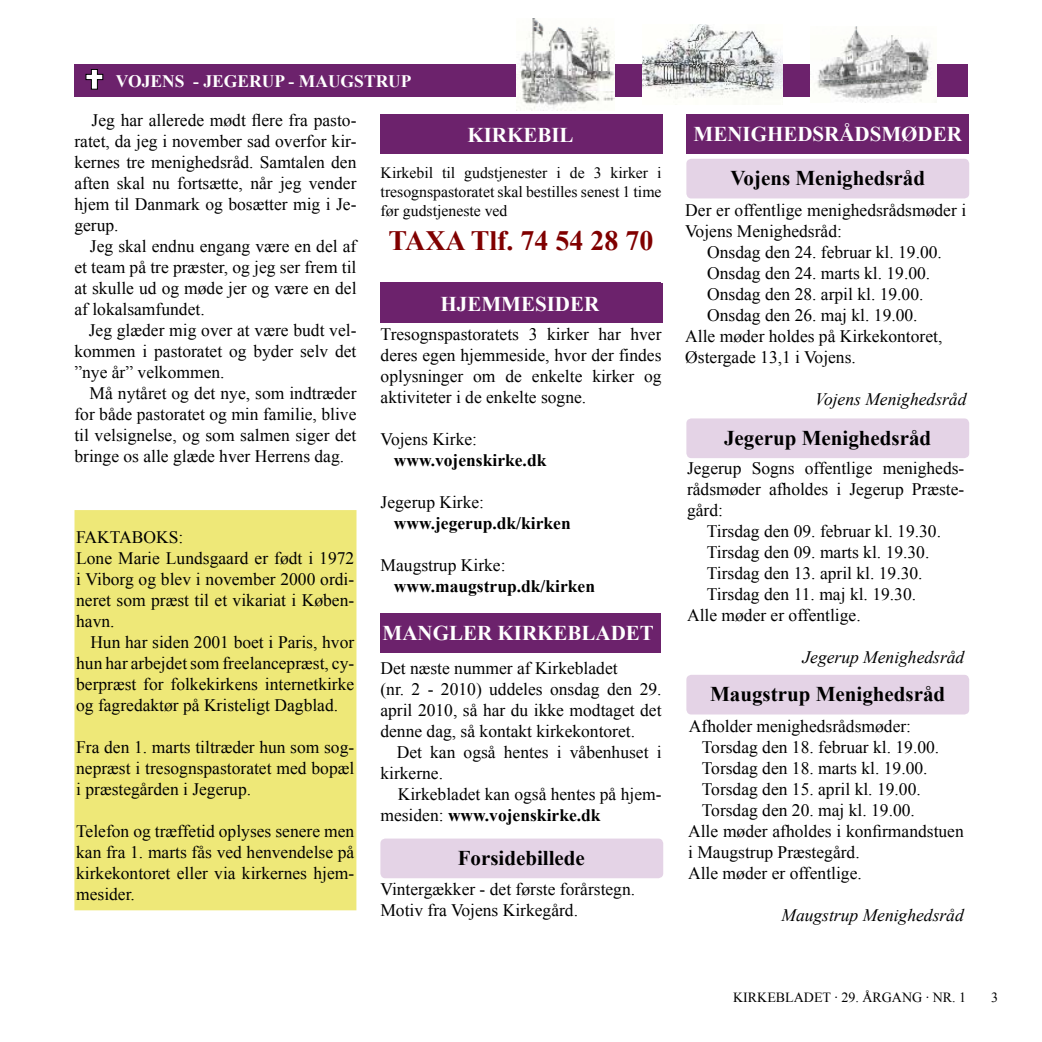
<style>
.page{position:relative;width:1042px;height:1042px;background:#fff}
.page>*{position:absolute;margin:0;border:0;box-sizing:border-box;transform-origin:0 0}
.t1{font:700 28px "Times New Roman";color:#800000}
.t2{font:700 21px "Times New Roman";color:#000}
.t3{font:700 21px "Times New Roman";color:#fff}
.t4{font:17.5px/21px "Times New Roman";color:#000;text-align:justify}
.t5{font:700 17.5px "Times New Roman";color:#000}
.t6{font:italic 17.5px "Times New Roman";color:#000}
.t7{font:700 17.5px "Times New Roman";color:#fff}
.t8{font:15.75px/18.9px "Times New Roman";color:#000;text-align:justify}
.t9{font:14px "Times New Roman";color:#000}
.s1{font-weight:700}
</style>
<div class="page">
<div style="left:74px;top:64px;width:893px;height:33px;background:#6c226c"></div>
<svg style="left:86px;top:69px;width:17px;height:20px"></svg>
<img style="left:516px;top:18px;width:98px;height:93px">
<img style="left:643px;top:25px;width:139px;height:74px">
<img style="left:811px;top:26px;width:125px;height:76px">
<div style="left:380px;top:838px;width:283px;height:40px;background:#e4d3e6;border-radius:5px"></div>
<div style="left:686px;top:114px;width:283px;height:40px;background:#6c226c"></div>
<div style="left:686px;top:159px;width:283px;height:39px;background:#e4d3e6;border-radius:5px"></div>
<div style="left:686px;top:418px;width:283px;height:40px;background:#e4d3e6;border-radius:5px"></div>
<div style="left:686px;top:675px;width:283px;height:39px;background:#e4d3e6;border-radius:5px"></div>
<div style="left:380px;top:283px;width:283px;height:39px;background:#6c226c"></div>
<div style="left:380px;top:114px;width:283px;height:40px;background:#6c226c"></div>
<div style="left:380px;top:613px;width:281px;height:40px;background:#6c226c"></div>
<div style="left:74px;top:510px;width:282px;height:400px;background:#eee878"></div>
<p class="t7" style="left:116px;top:69px;width:297px">vojens - jegerup - Maugstrup</p>
<p class="t4" style="left:74px;top:110px;width:284px;text-indent:17px">Jeg har allerede mødt flere fra pasto&shy;ratet, da jeg i november sad overfor kir&shy;kernes tre menighedsråd. Samtalen den aften skal nu fortsætte, når jeg vender hjem til Danmark og bosætter mig i Je&shy;gerup.</p>
<p class="t4" style="left:74px;top:236px;width:284px;text-indent:15px">Jeg skal endnu engang være en del af et team på tre præster, og jeg ser frem til at skulle ud og møde jer og være en del af lokalsamfundet.</p>
<p class="t4" style="left:74px;top:320px;width:284px;text-indent:14px">Jeg glæder mig over at være budt vel&shy;kommen i pastoratet og byder selv det ”nye år” velkommen.</p>
<p class="t4" style="left:74px;top:383px;width:284px;text-indent:15px">Må nytåret og det nye, som indtræder for både pastoratet og min familie, blive til velsignelse, og som salmen siger det bringe os alle glæde hver Herrens dag.</p>
<p class="t4" style="left:76px;top:526px;width:280px;text-align:left">FAKTABOKS:<br>Lone Marie Lundsgaard er født i 1972 i Viborg og blev i november 2000 ordi&shy;neret som præst til et vikariat i Køben&shy;havn.</p>
<p class="t4" style="left:76px;top:631px;width:280px;text-indent:14px">Hun har siden 2001 boet i Paris, hvor hun har arbejdet som freelancepræst, cy&shy;berpræst for folkekirkens internetkirke og fagredaktør på Kristeligt Dagblad.</p>
<p class="t4" style="left:76px;top:736px;width:280px">Fra den 1. marts tiltræder hun som sog&shy;nepræst i tresognspastoratet med bopæl i præstegården i Jegerup.</p>
<p class="t4" style="left:76px;top:820px;width:280px">Telefon og træffetid oplyses senere men kan fra 1. marts fås ved henvendelse på kirkekontoret eller via kirkernes hjem&shy;mesider.</p>
<p class="t3" style="left:467px;top:121px;width:108px">KIRKEBIL</p>
<p class="t8" style="left:381px;top:163px;width:282px">Kirkebil til gudstjenester i de 3 kirker i tresognspastoratet skal bestilles senest 1 time før gudstjeneste ved</p>
<h1 class="t1" style="left:388px;top:221px;width:266px">TAXA Tlf. 74 54 28 70</h1>
<p class="t3" style="left:440px;top:289px;width:160px">HJEMMESIDER</p>
<p class="t4" style="left:381px;top:323px;width:282px">Tresognspastoratets 3 kirker har hver deres egen hjemmeside, hvor der findes oplysninger om de enkelte kirker og aktiviteter i de enkelte sogne.</p>
<p class="t4" style="left:381px;top:428px;width:98px">Vojens Kirke:</p>
<p class="t5" style="left:394px;top:448px;width:154px">www.vojenskirke.dk</p>
<p class="t4" style="left:381px;top:491px;width:105px">Jegerup Kirke:</p>
<p class="t5" style="left:394px;top:511px;width:178px">www.jegerup.dk/kirken</p>
<p class="t4" style="left:381px;top:554px;width:126px">Maugstrup Kirke:</p>
<p class="t5" style="left:394px;top:574px;width:203px">www.maugstrup.dk/kirken</p>
<p class="t3" style="left:382px;top:618px;width:273px">MANGLER KIRKEBLADET</p>
<p class="t4" style="left:380px;top:657px;width:283px;text-align:left">Det næste nummer af Kirkebladet<br>(nr. 2 - 2010) uddeles onsdag den 29. april 2010, så har du ikke modtaget det denne dag, så kontakt kirkekontoret.</p>
<p class="t4" style="left:380px;top:741px;width:283px;text-indent:16px">Det kan også hentes i våbenhuset i kirkerne.</p>
<p class="t4" style="left:380px;top:783px;width:283px;text-indent:17px">Kirkebladet kan også hentes på hjem&shy;mesiden: <span class="s1">www.vojenskirke.dk</span></p>
<p class="t2" style="left:458px;top:843px;width:129px">Forsidebillede</p>
<p class="t4" style="left:380px;top:879px;width:256px">Vintergækker - det første forårstegn.<br>Motiv fra Vojens Kirkegård.</p>
<p class="t3" style="left:693px;top:119px;width:270px">MENIGHEDSRÅDSMØDER</p>
<p class="t2" style="left:730px;top:164px;width:196px">Vojens Menighedsråd</p>
<p class="t4" style="left:685px;top:199px;width:283px">Der er offentlige menighedsrådsmøder i<br>Vojens Menighedsråd:</p>
<p class="t4" style="left:707px;top:241px;width:236px">Onsdag den 24. februar kl. 19.00.</p>
<p class="t4" style="left:707px;top:262px;width:225px">Onsdag den 24. marts kl. 19.00.</p>
<p class="t4" style="left:707px;top:283px;width:218px">Onsdag den 28. arpil kl. 19.00.</p>
<p class="t4" style="left:707px;top:304px;width:212px">Onsdag den 26. maj kl. 19.00.</p>
<p class="t4" style="left:685px;top:325px;width:259px">Alle møder holdes på Kirkekontoret,</p>
<p class="t4" style="left:685px;top:346px;width:172px">Østergade 13,1 i Vojens.</p>
<p class="t6" style="left:815px;top:387px;width:153px">Vojens Menighedsråd</p>
<p class="t2" style="left:724px;top:423px;width:209px">Jegerup Menighedsråd</p>
<p class="t4" style="left:687px;top:457px;width:279px">Jegerup Sogns offentlige menigheds&shy;rådsmøder afholdes i Jegerup Præste&shy;gård:</p>
<p class="t4" style="left:707px;top:520px;width:236px">Tirsdag den 09. februar kl. 19.30.</p>
<p class="t4" style="left:707px;top:541px;width:224px">Tirsdag den 09. marts kl. 19.30.</p>
<p class="t4" style="left:707px;top:562px;width:217px">Tirsdag den 13. april kl. 19.30.</p>
<p class="t4" style="left:707px;top:583px;width:211px">Tirsdag den 11. maj kl. 19.30.</p>
<p class="t4" style="left:687px;top:604px;width:175px">Alle møder er offentlige.</p>
<p class="t6" style="left:802px;top:645px;width:163px">Jegerup Menighedsråd</p>
<p class="t2" style="left:710px;top:680px;width:237px">Maugstrup Menighedsråd</p>
<p class="t4" style="left:689px;top:715px;width:224px">Afholder menighedsrådsmøder:</p>
<p class="t4" style="left:702px;top:736px;width:239px">Torsdag den 18. februar kl. 19.00.</p>
<p class="t4" style="left:702px;top:757px;width:227px">Torsdag den 18. marts kl. 19.00.</p>
<p class="t4" style="left:702px;top:778px;width:220px">Torsdag den 15. april kl. 19.00.</p>
<p class="t4" style="left:702px;top:799px;width:215px">Torsdag den 20. maj kl. 19.00.</p>
<p class="t4" style="left:688px;top:820px;width:277px">Alle møder afholdes i konfirmandstuen</p>
<p class="t4" style="left:688px;top:841px;width:173px">i Maugstrup Præstegård.</p>
<p class="t4" style="left:688px;top:862px;width:175px">Alle møder er offentlige.</p>
<p class="t6" style="left:781px;top:903px;width:184px">Maugstrup Menighedsråd</p>
<p class="t9" style="left:733px;top:988px;width:235px">KIRKEBLADET · 29. Årgang · Nr. 1</p>
</div>
